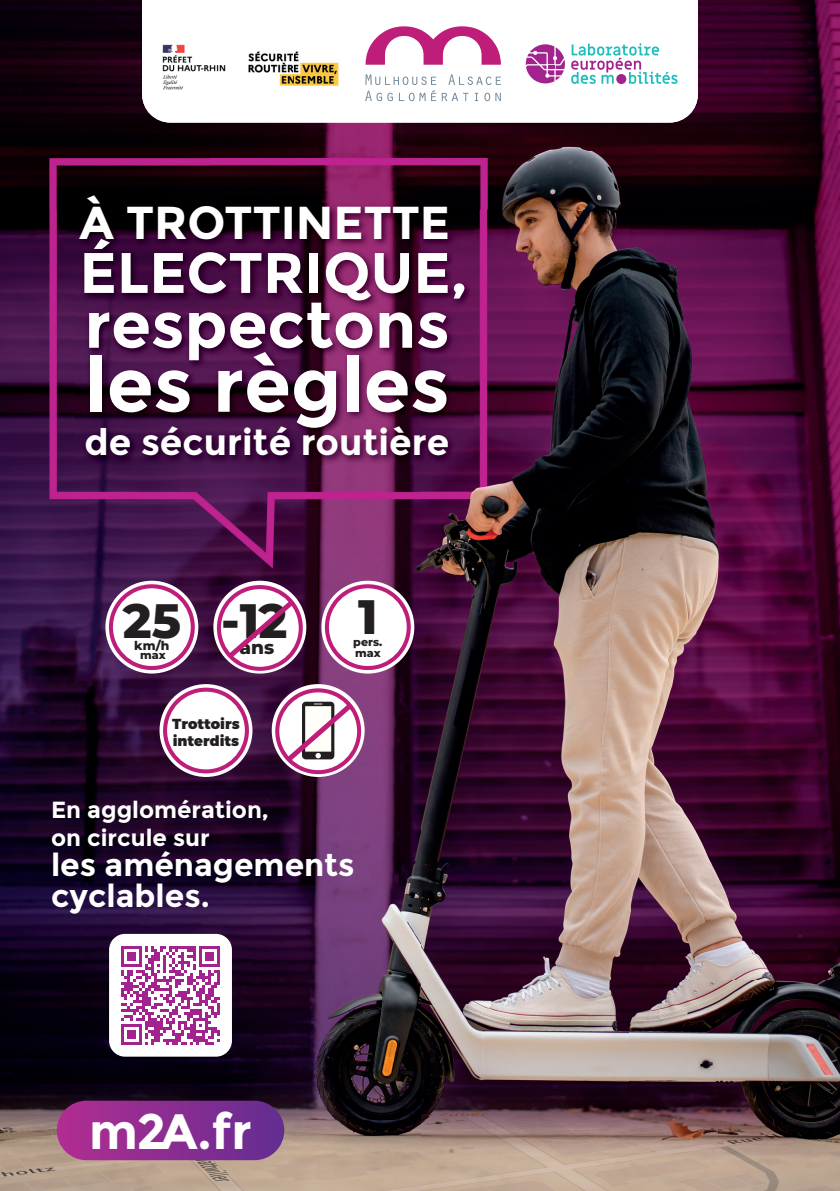
<style>
.page{position:relative;width:840px;height:1191px;background:#fff}
.page>*{position:absolute;margin:0;border:0;box-sizing:border-box;transform-origin:0 0}
.t1{font:700 75.6px "Montserrat";color:#fff}
.t2{font:700 64.4px "Montserrat";color:#fff}
.t3{font:700 57px "Montserrat";color:#fff}
.t4{font:700 49.6px "Montserrat";color:#fff}
.t5{font:800 48.2px "Montserrat";color:#231f20}
.t6{font:700 46.2px "Montserrat";color:#fff}
.t7{font:700 36.4px "Montserrat";color:#fff}
.t8{font:700 31.6px/31px "Montserrat";color:#fff}
.t9{font:700 23.4px/27.2px "Montserrat";color:#fff}
.t10{font:800 18.6px "Montserrat";color:#231f20}
.t11{font:900 14.4px/17.4px "Montserrat";color:#231f20}
.t12{font:800 12.4px "Montserrat";color:#231f20}
.t13{font:800 11.2px/11.2px "Montserrat";color:#231f20}
</style>
<div class="page">
<img style="left:0;top:0;width:209px;height:210px">
<img style="left:630px;top:0;width:209px;height:1191px">
<img style="left:209px;top:123px;width:421px;height:87px">
<img style="left:0;top:210px;width:140px;height:981px">
<img style="left:420px;top:210px;width:210px;height:981px">
<img style="left:140px;top:464px;width:280px;height:727px">
<div style="left:57px;top:1100px;width:227px;height:60px;background:linear-gradient(to right,#b22d91,#632d91);border-radius:30px"></div>
<img style="left:76px;top:192px;width:397px;height:272px">
<div style="left:109px;top:934px;width:123px;height:122px;background:#fff;border-radius:16px"></div>
<svg style="left:121px;top:946px;width:99px;height:98px"></svg>
<svg style="left:105px;top:581px;width:93px;height:92px"></svg>
<svg style="left:109px;top:584px;width:86px;height:86px"></svg>
<div style="left:113px;top:588px;width:78px;height:78px;background:#fff;border-radius:50%"></div>
<svg style="left:213px;top:581px;width:93px;height:92px"></svg>
<svg style="left:217px;top:585px;width:85px;height:86px"></svg>
<div style="left:221px;top:589px;width:77px;height:78px;background:#fff;border-radius:50%"></div>
<svg style="left:223px;top:596px;width:75px;height:66px"></svg>
<svg style="left:271px;top:684px;width:93px;height:93px"></svg>
<svg style="left:275px;top:688px;width:86px;height:86px"></svg>
<div style="left:279px;top:692px;width:78px;height:78px;background:#fff;border-radius:50%"></div>
<svg style="left:282px;top:699px;width:74px;height:67px"></svg>
<svg style="left:321px;top:581px;width:93px;height:92px"></svg>
<svg style="left:325px;top:584px;width:85px;height:86px"></svg>
<div style="left:329px;top:588px;width:77px;height:78px;background:#fff;border-radius:50%"></div>
<svg style="left:159px;top:684px;width:93px;height:93px"></svg>
<svg style="left:163px;top:687px;width:86px;height:86px"></svg>
<div style="left:167px;top:691px;width:78px;height:78px;background:#fff;border-radius:50%"></div>
<svg style="left:142px;top:0;width:555px;height:123px"></svg>
<svg style="left:365px;top:26px;width:135px;height:39px"></svg>
<svg style="left:365px;top:74px;width:135px;height:27px"></svg>
<svg style="left:571px;top:43px;width:106px;height:41px"></svg>
<svg style="left:525px;top:44px;width:39px;height:39px"></svg>
<div style="left:616px;top:74px;width:10px;height:10px;background:#a2238e;border-radius:50%"></div>
<div style="left:156px;top:37px;width:194px;height:59px;background:#fff"></div>
<img style="left:162px;top:44px;width:64px;height:46px">
<img style="left:248px;top:51px;width:91px;height:35px">
<h3 class="t6" style="left:79px;top:195px;width:372px">À TROTTINETTE</h3>
<h3 class="t3" style="left:79px;top:239px;width:389px">ÉLECTRIQUE,</h3>
<h2 class="t2" style="left:84px;top:287px;width:366px">respectons</h2>
<h1 class="t1" style="left:84px;top:340px;width:366px">les règles</h1>
<h3 class="t7" style="left:84px;top:421px;width:366px">de sécurité routière</h3>
<h3 class="t5" style="left:123px;top:588px;width:60px">25</h3>
<p class="t12" style="left:134px;top:638px;width:37px">km/h</p>
<p class="t13" style="left:140px;top:649px;width:27px">max</p>
<h3 class="t5" style="left:221px;top:589px;width:68px">-12</h3>
<p class="t10" style="left:239px;top:635px;width:36px">ans</p>
<p class="t11" style="left:172px;top:715px;width:69px">Trottoirs interdits</p>
<h3 class="t5" style="left:358px;top:585px;width:21px">1</h3>
<p class="t13" style="left:353px;top:636px;width:31px">pers. max</p>
<p class="t9" style="left:51px;top:796px;width:219px">En agglomération, on circule sur</p>
<h3 class="t8" style="left:51px;top:850px;width:305px">les aménagements cyclables.</h3>
<h3 class="t4" style="left:89px;top:1101px;width:164px">m2A.fr</h3>
</div>
